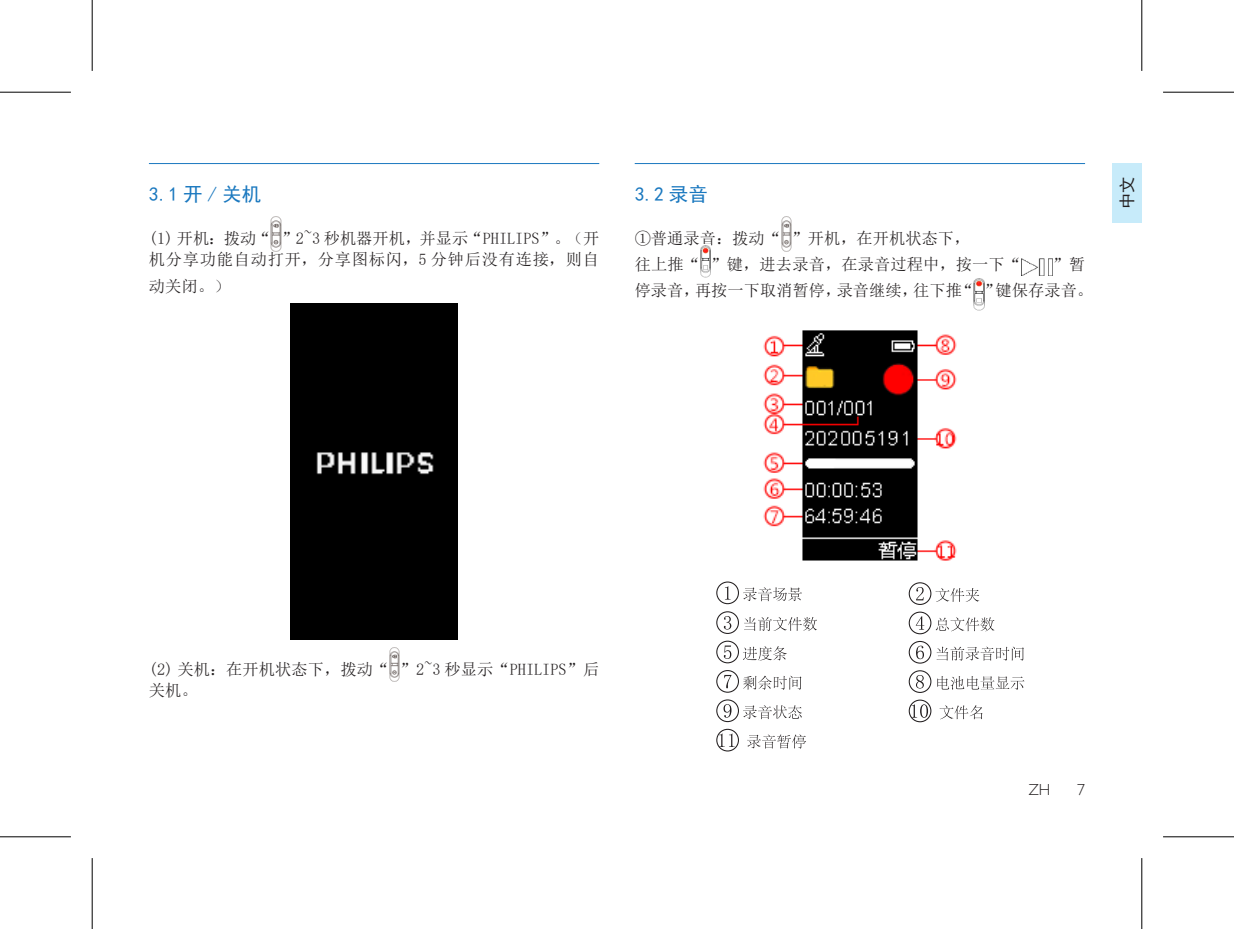
<style>
.page{position:relative;width:1234px;height:929px;background:#fff}
.page>*{position:absolute;margin:0;border:0;box-sizing:border-box;transform-origin:0 0}
.二标{font:19.5px "Sim Hei";color:#1a78bf}
.t1{font:16.25px/21.2px "Sim Sun";color:#231f20}
.t2{font:16.25px/21.2px "Sim Sun";letter-spacing:.045em;color:#231f20}
.t3{font:16.25px "Sim Hei";color:#231f20}
.t4{font:300 16px "Gill Sans";color:#231f20}
</style>
<div class="page">
<div style="left:1111px;top:163px;width:30px;height:59px;background:#c7ebfa"></div>
<hr style="left:149px;top:163px;width:450px;height:1px;background:#1a78bf">
<img style="left:271px;top:217px;width:10px;height:34px">
<div style="left:290px;top:304px;width:168px;height:335px;background:#000"></div>
<img style="left:389px;top:647px;width:11px;height:34px">
<hr style="left:634px;top:163px;width:450px;height:1px;background:#1a78bf">
<img style="left:781px;top:217px;width:10px;height:34px">
<img style="left:700px;top:245px;width:10px;height:32px">
<img style="left:1021px;top:258px;width:31px;height:17px">
<img style="left:973px;top:278px;width:10px;height:32px">
<img style="left:763px;top:330px;width:194px;height:254px">
<div style="left:908px;top:582px;width:23px;height:23px;border:1px solid #231f20;border-radius:50%"></div>
<svg style="left:916px;top:587px;width:7px;height:13px"></svg>
<svg style="left:935px;top:588px;width:44px;height:14px"></svg>
<div style="left:716px;top:581px;width:22px;height:23px;border:1px solid #231f20;border-radius:50%"></div>
<svg style="left:725px;top:586px;width:4px;height:13px"></svg>
<svg style="left:743px;top:587px;width:58px;height:14px"></svg>
<div style="left:716px;top:611px;width:22px;height:23px;border:1px solid #231f20;border-radius:50%"></div>
<svg style="left:723px;top:616px;width:8px;height:13px"></svg>
<svg style="left:744px;top:617px;width:72px;height:14px"></svg>
<div style="left:908px;top:611px;width:23px;height:23px;border:1px solid #231f20;border-radius:50%"></div>
<svg style="left:915px;top:616px;width:9px;height:13px"></svg>
<svg style="left:935px;top:617px;width:59px;height:14px"></svg>
<div style="left:716px;top:640px;width:22px;height:23px;border:1px solid #231f20;border-radius:50%"></div>
<svg style="left:723px;top:645px;width:8px;height:13px"></svg>
<svg style="left:743px;top:646px;width:43px;height:14px"></svg>
<div style="left:908px;top:640px;width:23px;height:23px;border:1px solid #231f20;border-radius:50%"></div>
<svg style="left:916px;top:645px;width:7px;height:14px"></svg>
<svg style="left:936px;top:646px;width:87px;height:14px"></svg>
<div style="left:716px;top:670px;width:22px;height:22px;border:1px solid #231f20;border-radius:50%"></div>
<svg style="left:724px;top:674px;width:7px;height:14px"></svg>
<svg style="left:743px;top:675px;width:58px;height:14px"></svg>
<div style="left:908px;top:670px;width:23px;height:22px;border:1px solid #231f20;border-radius:50%"></div>
<svg style="left:916px;top:675px;width:7px;height:13px"></svg>
<svg style="left:937px;top:676px;width:87px;height:13px"></svg>
<div style="left:716px;top:699px;width:22px;height:23px;border:1px solid #231f20;border-radius:50%"></div>
<svg style="left:723px;top:704px;width:8px;height:13px"></svg>
<svg style="left:743px;top:705px;width:58px;height:14px"></svg>
<div style="left:908px;top:699px;width:23px;height:23px;border:1px solid #231f20;border-radius:50%"></div>
<svg style="left:911px;top:704px;width:16px;height:13px"></svg>
<svg style="left:939px;top:705px;width:43px;height:14px"></svg>
<div style="left:716px;top:728px;width:22px;height:23px;border:1px solid #231f20;border-radius:50%"></div>
<svg style="left:719px;top:733px;width:14px;height:13px"></svg>
<svg style="left:747px;top:734px;width:59px;height:14px"></svg>
<svg style="left:0;top:91px;width:71px;height:1px"></svg>
<svg style="left:1163px;top:91px;width:70px;height:1px"></svg>
<svg style="left:0;top:837px;width:71px;height:1px"></svg>
<svg style="left:1163px;top:837px;width:70px;height:1px"></svg>
<svg style="left:91px;top:0;width:1px;height:71px"></svg>
<svg style="left:91px;top:858px;width:1px;height:70px"></svg>
<svg style="left:1142px;top:0;width:1px;height:71px"></svg>
<svg style="left:1142px;top:858px;width:1px;height:70px"></svg>
<hr style="left:0;top:92px;width:71px;height:1px;background:#000">
<hr style="left:1162px;top:92px;width:71px;height:1px;background:#000">
<hr style="left:0;top:836px;width:71px;height:1px;background:#000">
<hr style="left:1162px;top:836px;width:71px;height:1px;background:#000">
<hr style="left:92px;top:0;width:1px;height:71px;background:#000">
<hr style="left:92px;top:857px;width:1px;height:71px;background:#000">
<hr style="left:1141px;top:0;width:1px;height:71px;background:#000">
<hr style="left:1141px;top:857px;width:1px;height:71px;background:#000">
<p class="二标" style="left:149px;top:184px;width:114px">3.1 开 / 关机</p>
<p class="t3" style="left:1118px;top:209px;width:34px;rotate:-90deg">中文</p>
<p class="t2" style="left:149px;top:227px;width:452px">(1) 开机：拨动“ ”2~3 秒机器开机，并显示“PHILIPS”。（开机分享功能自动打开，分享图标闪，5 分钟后没有连接，则自</p>
<p class="t1" style="left:149px;top:275px;width:83px">动关闭。）</p>
<p class="二标" style="left:634px;top:184px;width:75px">3.2 录音</p>
<p class="t1" style="left:634px;top:227px;width:337px">①普通录音：拨动“ ”开机，在开机状态下，</p>
<p class="t1" style="left:634px;top:254px;width:388px">往上推“ ”键，进去录音，在录音过程中，按一下“</p>
<p class="t1" style="left:634px;top:251px;width:460px;line-height:25.5px;text-indent:417px">”暂停录音，再按一下取消暂停，录音继续，往下推“ ”键保存录音。</p>
<p class="t1" style="left:149px;top:658px;width:451px">(2) 关机：在开机状态下，拨动“ ”2~3 秒显示“PHILIPS”后关机。</p>
<p class="t4" style="left:1028px;top:780px;width:23px">ZH</p>
<p class="t4" style="left:1076px;top:780px;width:9px">7</p>
</div>
